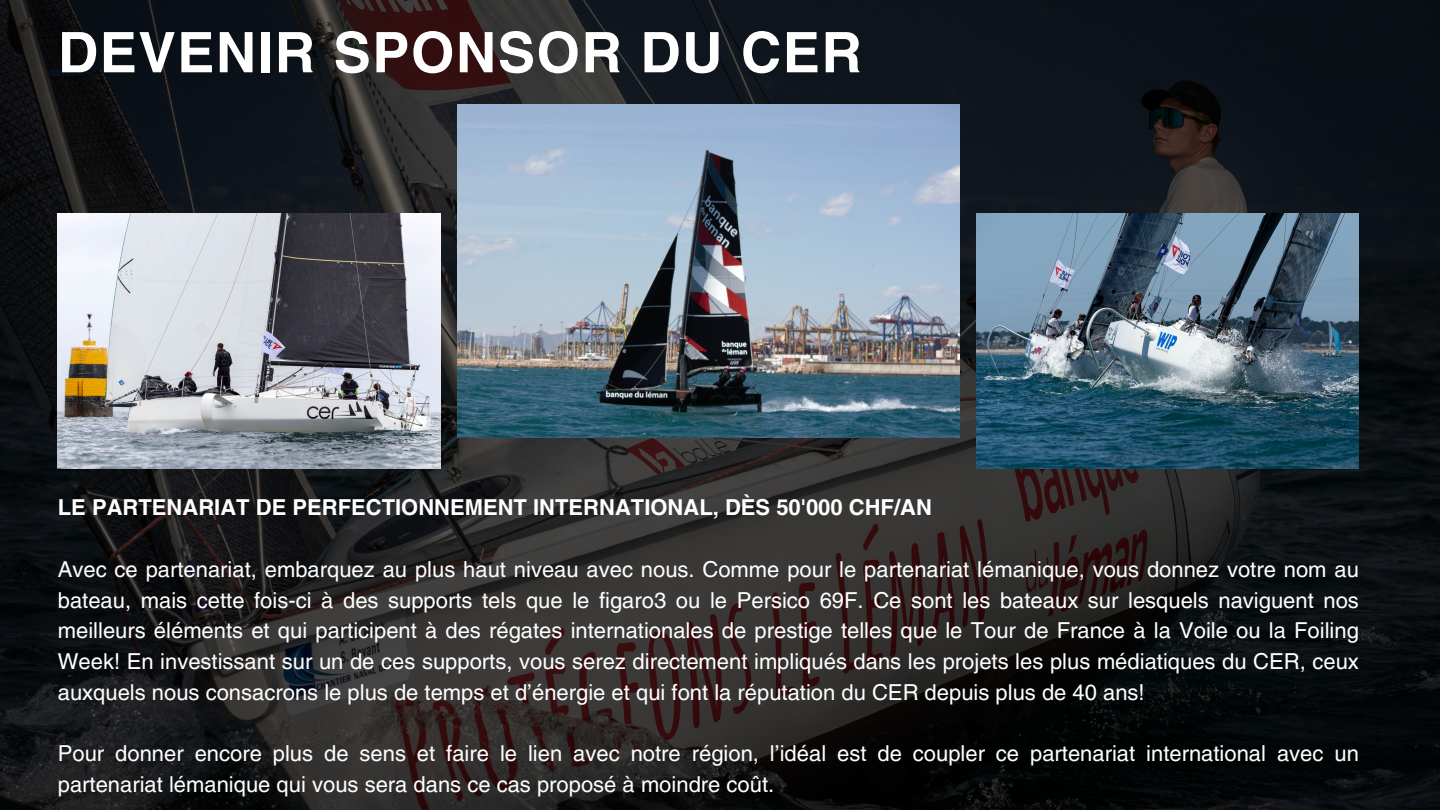
<style>
.page{position:relative;width:1440px;height:810px;background:#fff}
.page>*{position:absolute;margin:0;border:0;box-sizing:border-box;transform-origin:0 0}
.t1{font:700 56px "Helvetica LT Pro";letter-spacing:.025em;color:#fff}
.t2{font:22px/30.8px "Helvetica LT Pro";color:#fff;text-align:justify}
.t3{font:700 22px "Helvetica LT Pro";color:#fff}
</style>
<div class="page">
<img style="left:0;top:0;width:1440px;height:810px">
<img style="left:457px;top:104px;width:502px;height:333px">
<img style="left:976px;top:213px;width:383px;height:255px">
<img style="left:58px;top:213px;width:382px;height:255px">
<p class="t1" style="left:58px;top:32px;width:806px">DEVENIR SPONSOR DU CER</p>
<p class="t3" style="left:58px;top:500px;width:876px">LE PARTENARIAT DE PERFECTIONNEMENT INTERNATIONAL, DÈS 50'000 CHF/AN</p>
<p class="t2" style="left:58px;top:556px;width:1303px">Avec ce partenariat, embarquez au plus haut niveau avec nous. Comme pour le partenariat lémanique, vous donnez votre nom au bateau, mais cette fois-ci à des supports tels que le figaro3 ou le Persico 69F. Ce sont les bateaux sur lesquels naviguent nos meilleurs éléments et qui participent à des régates internationales de prestige telles que le Tour de France à la Voile ou la Foiling Week! En investissant sur un de ces supports, vous serez directement impliqués dans les projets les plus médiatiques du CER, ceux auxquels nous consacrons le plus de temps et d’énergie et qui font la réputation du CER depuis plus de 40 ans!</p>
<p class="t2" style="left:58px;top:740px;width:1303px">Pour donner encore plus de sens et faire le lien avec notre région, l’idéal est de coupler ce partenariat international avec un partenariat lémanique qui vous sera dans ce cas proposé à moindre coût.</p>
</div>
